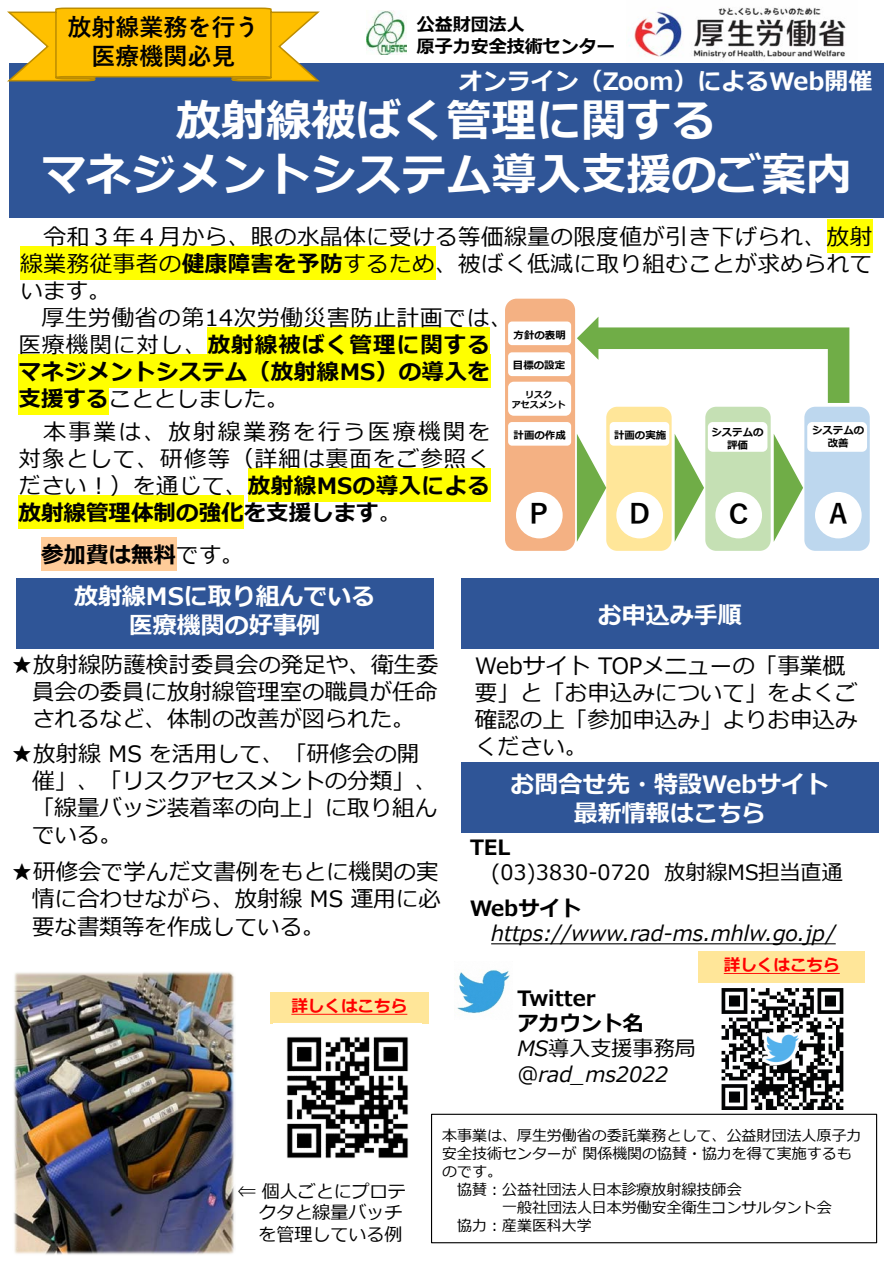
<style>
.page{position:relative;width:893px;height:1264px;background:#fff}
.page>*{position:absolute;margin:0;border:0;box-sizing:border-box;transform-origin:0 0}
.t1{font:700 45px "Meiryo";color:#fff}
.t2{font:700 27px "Yu Gothic";color:#000}
.t3{font:700 24px "Meiryo";color:#fff}
.t4{font:700 24px "Yu Gothic";color:#000}
.t5{font:22.5px/27px "Meiryo";color:#000;text-align:justify}
.t6{font:22.5px/27px "Meiryo";letter-spacing:.03em;color:#000}
.t7{font:700 22.5px "Meiryo";color:#000}
.t8{font:italic 21px/25.2px "Meiryo";color:#000}
.t9{font:700 21px "Meiryo";color:#000}
.t10{font:21px "Meiryo";color:#000}
.t11{font:18px/21.6px "Meiryo";color:#000}
.t12{font:700 18px "Meiryo";color:#000}
.t13{font:700 16.5px "Meiryo";color:#f00}
.t14{font:15px/18px "Meiryo";color:#000}
.t15{font:700 10.5px "Meiryo";color:#000}
.t16{font:700 9px/10.8px "Meiryo";color:#000;text-align:center}
.s1{font-weight:700}
.s2{font-weight:400}
</style>
<div class="page">
<img style="left:628px;top:7px;width:218px;height:51px">
<div style="left:9px;top:63px;width:874px;height:154px;background:#2f5597"></div>
<div style="left:826px;top:218px;width:46px;height:34px;background:#ff0"></div>
<div style="left:21px;top:245px;width:161px;height:34px;background:#ff0"></div>
<div style="left:182px;top:245px;width:161px;height:34px;background:#ff0"></div>
<div style="left:343px;top:245px;width:92px;height:34px;background:#ff0"></div>
<svg style="left:7px;top:7px;width:313px;height:75px"></svg>
<div style="left:208px;top:327px;width:282px;height:34px;background:#ff0"></div>
<div style="left:19px;top:354px;width:229px;height:34px;background:#ff0"></div>
<div style="left:248px;top:354px;width:23px;height:34px;background:#ff0"></div>
<div style="left:271px;top:354px;width:68px;height:34px;background:#ff0"></div>
<div style="left:339px;top:354px;width:37px;height:34px;background:#ff0"></div>
<div style="left:376px;top:354px;width:23px;height:34px;background:#ff0"></div>
<div style="left:399px;top:354px;width:91px;height:34px;background:#ff0"></div>
<div style="left:19px;top:381px;width:90px;height:34px;background:#ff0"></div>
<div style="left:248px;top:468px;width:69px;height:34px;background:#ff0"></div>
<div style="left:317px;top:468px;width:36px;height:34px;background:#ff0"></div>
<div style="left:353px;top:468px;width:137px;height:34px;background:#ff0"></div>
<div style="left:19px;top:495px;width:225px;height:34px;background:#ff0"></div>
<div style="left:41px;top:536px;width:135px;height:34px;background:#fc9"></div>
<div style="left:705px;top:406px;width:65px;height:144px;background:#c5e0b4;border-radius:11px"></div>
<div style="left:505px;top:298px;width:70px;height:252px;background:#f4b183;border-radius:12px"></div>
<div style="left:606px;top:406px;width:65px;height:144px;background:#ffe699;border-radius:11px"></div>
<div style="left:804px;top:406px;width:65px;height:144px;background:#bdd7ee;border-radius:11px"></div>
<div style="left:516px;top:492px;width:46px;height:46px;background:#fff;border-radius:50%"></div>
<div style="left:616px;top:492px;width:47px;height:46px;background:#fff;border-radius:50%"></div>
<div style="left:715px;top:492px;width:47px;height:46px;background:#fff;border-radius:50%"></div>
<div style="left:814px;top:492px;width:47px;height:46px;background:#fff;border-radius:50%"></div>
<svg style="left:577px;top:434px;width:29px;height:107px"></svg>
<svg style="left:674px;top:434px;width:30px;height:107px"></svg>
<svg style="left:773px;top:434px;width:30px;height:107px"></svg>
<svg style="left:577px;top:316px;width:272px;height:87px"></svg>
<div style="left:508px;top:321px;width:63px;height:24px;background:#fff;border-radius:4px"></div>
<div style="left:508px;top:352px;width:63px;height:24px;background:#fff;border-radius:4px"></div>
<div style="left:508px;top:381px;width:63px;height:34px;background:#fff;border-radius:6px"></div>
<div style="left:508px;top:422px;width:63px;height:23px;background:#fff;border-radius:4px"></div>
<div style="left:609px;top:422px;width:60px;height:23px;background:#fff;border-radius:4px"></div>
<div style="left:707px;top:422px;width:60px;height:29px;background:#fff;border-radius:5px"></div>
<div style="left:807px;top:422px;width:60px;height:29px;background:#fff;border-radius:5px"></div>
<div style="left:461px;top:577px;width:417px;height:71px;background:#2f5597"></div>
<svg style="left:491px;top:943px;width:344px;height:1px"></svg>
<div style="left:16px;top:577px;width:417px;height:71px;background:#2f5597"></div>
<div style="left:698px;top:951px;width:167px;height:31px;background:#ffe699"></div>
<div style="left:270px;top:991px;width:158px;height:32px;background:#ffe699"></div>
<svg style="left:291px;top:1013px;width:116px;height:1px"></svg>
<img style="left:457px;top:969px;width:53px;height:45px">
<div style="left:461px;top:762px;width:417px;height:70px;background:#2f5597"></div>
<div style="left:431px;top:1113px;width:446px;height:129px;border:1px solid #000"></div>
<img style="left:14px;top:972px;width:221px;height:283px">
<img style="left:286px;top:1037px;width:123px;height:121px">
<img style="left:721px;top:988px;width:123px;height:120px">
<img style="left:367px;top:10px;width:40px;height:45px">
<p class="t4" style="left:68px;top:14px;width:193px">放射線業務を行う</p>
<p class="t4" style="left:92px;top:42px;width:145px">医療機関必見</p>
<p class="t12" style="left:417px;top:12px;width:109px">公益財団法人</p>
<p class="t12" style="left:417px;top:34px;width:199px">原子力安全技術センター</p>
<p class="t3" style="left:459px;top:65px;width:415px">オンライン（Zoom）によるWeb開催</p>
<p class="t1" style="left:176px;top:89px;width:542px">放射線被ばく管理に関する</p>
<p class="t1" style="left:41px;top:143px;width:812px">マネジメントシステム導入支援のご案内</p>
<p class="t5" style="left:21px;top:224px;width:853px;text-indent:23px">令和３年４月から、眼の水晶体に受ける等価線量の限度値が引き下げられ、放射線業務従事者の<span class="s1">健康障害を予防</span>するため、被ばく低減に取り組むことが求められています。</p>
<p class="t6" style="left:19px;top:305px;width:495px;text-indent:23px">厚生労働省の第14次労働災害防止計画では、医療機関に対し、<span class="s1">放射線被ばく管理に関するマネジメントシステム（放射線MS）の導入を支援する</span>こととしました。</p>
<p class="t5" style="left:19px;top:419px;width:473px;text-indent:25px">本事業は、放射線業務を行う医療機関を対象として、研修等（詳細は裏面をご参照ください！）を通じて、<span class="s1">放射線MSの導入による放射線管理体制の強化を支援します</span>。</p>
<p class="t7" style="left:41px;top:538px;width:204px">参加費は無料<span class="s2">です。</span></p>
<p class="t15" style="left:513px;top:327px;width:54px">方針の表明</p>
<p class="t15" style="left:513px;top:357px;width:54px">目標の設定</p>
<p class="t16" style="left:511px;top:389px;width:55px">リスク<br>アセスメント</p>
<p class="t15" style="left:513px;top:428px;width:54px">計画の作成</p>
<p class="t15" style="left:614px;top:427px;width:54px">計画の実施</p>
<p class="t15" style="left:711px;top:424px;width:54px">システムの</p>
<p class="t15" style="left:727px;top:437px;width:22px">評価</p>
<p class="t15" style="left:812px;top:423px;width:54px">システムの</p>
<p class="t15" style="left:827px;top:436px;width:22px">改善</p>
<p class="t2" style="left:526px;top:499px;width:28px">Ｐ</p>
<p class="t2" style="left:629px;top:498px;width:22px">D</p>
<p class="t2" style="left:725px;top:499px;width:28px">Ｃ</p>
<p class="t2" style="left:824px;top:499px;width:28px">Ａ</p>
<p class="t3" style="left:74px;top:579px;width:303px">放射線MSに取り組んでいる</p>
<p class="t3" style="left:129px;top:607px;width:193px">医療機関の好事例</p>
<p class="t5" style="left:32px;top:652px;width:408px;text-indent:-21px">★放射線防護検討委員会の発足や、衛生委員会の委員に放射線管理室の職員が任命されるなど、体制の改善が図られた。</p>
<p class="t5" style="left:32px;top:741px;width:406px;text-align:left;text-indent:-21px">★放射線 MS を活用して、「研修会の開催」、「リスクアセスメントの分類」、「線量バッジ装着率の向上」に取り組んでいる。</p>
<p class="t5" style="left:32px;top:859px;width:410px;text-indent:-21px">★研修会で学んだ文書例をもとに機関の実情に合わせながら、放射線 MS 運用に必要な書類等を作成している。</p>
<p class="t13" style="left:291px;top:994px;width:117px">詳しくはこちら</p>
<p class="t3" style="left:598px;top:598px;width:145px">お申込み手順</p>
<p class="t5" style="left:475px;top:653px;width:384px;text-align:left">Webサイト TOPメニューの「事業概要」と「お申込みについて」をよくご確認の上「参加申込み」よりお申込みください。</p>
<p class="t3" style="left:510px;top:767px;width:320px">お問合せ先・特設Webサイト</p>
<p class="t3" style="left:574px;top:796px;width:193px">最新情報はこちら</p>
<p class="t9" style="left:470px;top:832px;width:42px">TEL</p>
<p class="t10" style="left:491px;top:857px;width:353px">(03)3830-0720 放射線MS担当直通</p>
<p class="t9" style="left:470px;top:893px;width:113px">Webサイト</p>
<p class="t8" style="left:491px;top:921px;width:346px">https://www.rad-ms.mhlw.go.jp/</p>
<p class="t9" style="left:517px;top:983px;width:80px">Twitter</p>
<p class="t9" style="left:517px;top:1008px;width:128px">アカウント名</p>
<p class="t8" style="left:517px;top:1037px;width:180px">MS導入支援事務局＠rad_ms2022</p>
<p class="t13" style="left:723px;top:953px;width:117px">詳しくはこちら</p>
<p class="t11" style="left:258px;top:1180px;width:149px;text-indent:-21px">⇐ 個人ごとにプロテクタと線量バッチを管理している例</p>
<p class="t14" style="left:442px;top:1126px;width:421px">本事業は、厚生労働省の委託業務として、公益財団法人原子力安全技術センターが関係機関の協賛・協力を得て実施するものです。</p>
<p class="t14" style="left:457px;top:1180px;width:286px">協賛：公益社団法人日本診療放射線技師会</p>
<p class="t14" style="left:502px;top:1198px;width:331px">一般社団法人日本労働安全衛生コンサルタント会</p>
<p class="t14" style="left:457px;top:1216px;width:136px">協力：産業医科大学</p>
</div>
